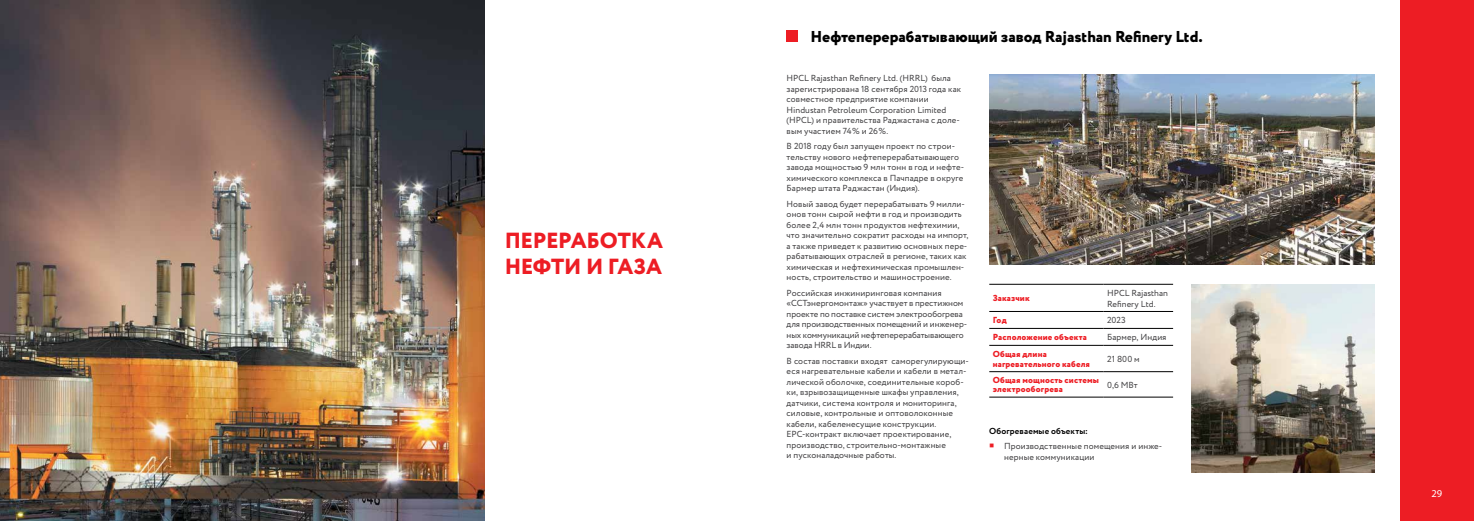
<style>
.page{position:relative;width:1474px;height:521px;background:#fff}
.page>*{position:absolute;margin:0;border:0;box-sizing:border-box;transform-origin:0 0}
.t1{font:800 21.88px/26.2px "Circe";letter-spacing:-.015em;color:#ed1d24}
.t2{font:800 15.75px "Circe";color:#000}
.t3{font:10.5px "Myriad Pro";color:#fff}
.t4{font:8.75px/10.5px "Circe";letter-spacing:.01em;color:#414042}
.t5{font:800 8.75px/9.6px "Circe";letter-spacing:.015em;color:#ed1d24}
.t6{font:700 8.75px "Circe";letter-spacing:.015em;color:#000}
.s1{color:#ed1d24}
</style>
<div class="page">
<div style="left:1399px;top:0;width:74px;height:521px;background:#ed1d24"></div>
<div style="left:786px;top:30px;width:11px;height:11px;background:#ed1d24"></div>
<img style="left:1191px;top:284px;width:183px;height:188px">
<hr style="left:989px;top:284px;width:114px;height:1px;background:#000">
<hr style="left:1103px;top:284px;width:70px;height:1px;background:#000">
<hr style="left:989px;top:311px;width:114px;height:1px;background:#000">
<hr style="left:1103px;top:311px;width:70px;height:1px;background:#000">
<hr style="left:989px;top:328px;width:114px;height:1px;background:#000">
<hr style="left:1103px;top:328px;width:70px;height:1px;background:#000">
<hr style="left:989px;top:345px;width:114px;height:1px;background:#000">
<hr style="left:1103px;top:345px;width:70px;height:1px;background:#000">
<hr style="left:989px;top:371px;width:114px;height:1px;background:#000">
<hr style="left:1103px;top:371px;width:70px;height:1px;background:#000">
<hr style="left:989px;top:397px;width:114px;height:1px;background:#000">
<hr style="left:1103px;top:397px;width:70px;height:1px;background:#000">
<img style="left:989px;top:74px;width:385px;height:190px">
<img style="left:0;top:0;width:484px;height:521px">
<h1 class="t1" style="left:504px;top:228px;width:160px">ПЕРЕРАБОТКА<br>НЕФТИ И ГАЗА</h1>
<h2 class="t2" style="left:810px;top:26px;width:394px">Нефтеперерабатывающий завод Rajasthan Refinery Ltd.</h2>
<p class="t4" style="left:786px;top:73px;width:176px">HPCL Rajasthan Refinery Ltd. (HRRL) была зарегистрирована 18 сентября 2013 года как совместное предприятие компании Hindustan Petroleum Corporation Limited (HPCL) и правительства Раджастана с доле&shy;вым участием 74% и 26%.</p>
<p class="t4" style="left:786px;top:141px;width:179px">В 2018 году был запущен проект по строи&shy;тельству нового нефтеперерабатывающего завода мощностью 9 млн тонн в год и нефте&shy;химического комплекса в Пачпадре в округе Бармер штата Раджастан (Индия).</p>
<p class="t4" style="left:786px;top:199px;width:183px">Новый завод будет перерабатывать 9 милли&shy;онов тонн сырой нефти в год и производить более 2,4 млн тонн продуктов нефтехимии, что значительно сократит расходы на импорт, а также приведет к развитию основных пере&shy;рабатывающих отраслей в регионе, таких как химическая и нефтехимическая промышлен&shy;ность, строительство и машиностроение.</p>
<p class="t4" style="left:786px;top:288px;width:182px">Российская инжиниринговая компания «ССТэнергомонтаж» участвует в престижном проекте по поставке систем электрообогрева для производственных помещений и инженер&shy;ных коммуникаций нефтеперерабатывающего завода HRRL в Индии.</p>
<p class="t4" style="left:786px;top:356px;width:184px">В состав поставки входят саморегулирующи&shy;еся нагревательные кабели и кабели в метал&shy;лической оболочке, соединительные короб&shy;ки, взрывозащищенные шкафы управления, датчики, система контроля и мониторинга, силовые, контрольные и оптоволоконные кабели, кабеленесущие конструкции.<br>EPC-контракт включает проектирование, производство, строительно-монтажные<br>и пусконаладочные работы.</p>
<p class="t5" style="left:992px;top:294px;width:38px">Заказчик</p>
<p class="t4" style="left:1107px;top:288px;width:62px">HPCL Rajasthan<br>Refinery Ltd.</p>
<p class="t5" style="left:992px;top:316px;width:15px">Год</p>
<p class="t4" style="left:1107px;top:315px;width:20px">2023</p>
<p class="t5" style="left:992px;top:333px;width:95px">Расположение объекта</p>
<p class="t4" style="left:1107px;top:332px;width:61px">Бармер, Индия</p>
<p class="t5" style="left:992px;top:350px;width:99px">Общая длина нагревательного кабеля</p>
<p class="t4" style="left:1107px;top:354px;width:34px">21 800 м</p>
<p class="t5" style="left:992px;top:376px;width:108px;line-height:8.8px">Общая мощность системы электрообогрева</p>
<p class="t4" style="left:1107px;top:380px;width:32px">0,6 МВт</p>
<p class="t6" style="left:989px;top:425px;width:100px">Обогреваемые объекты:</p>
<p class="t4" style="left:1004px;top:441px;width:160px;text-indent:-15px"><span class="s1">○</span> Производственные помещения и инже&shy;нерные коммуникации</p>
<p class="t3" style="left:1431px;top:487px;width:12px">29</p>
</div>
